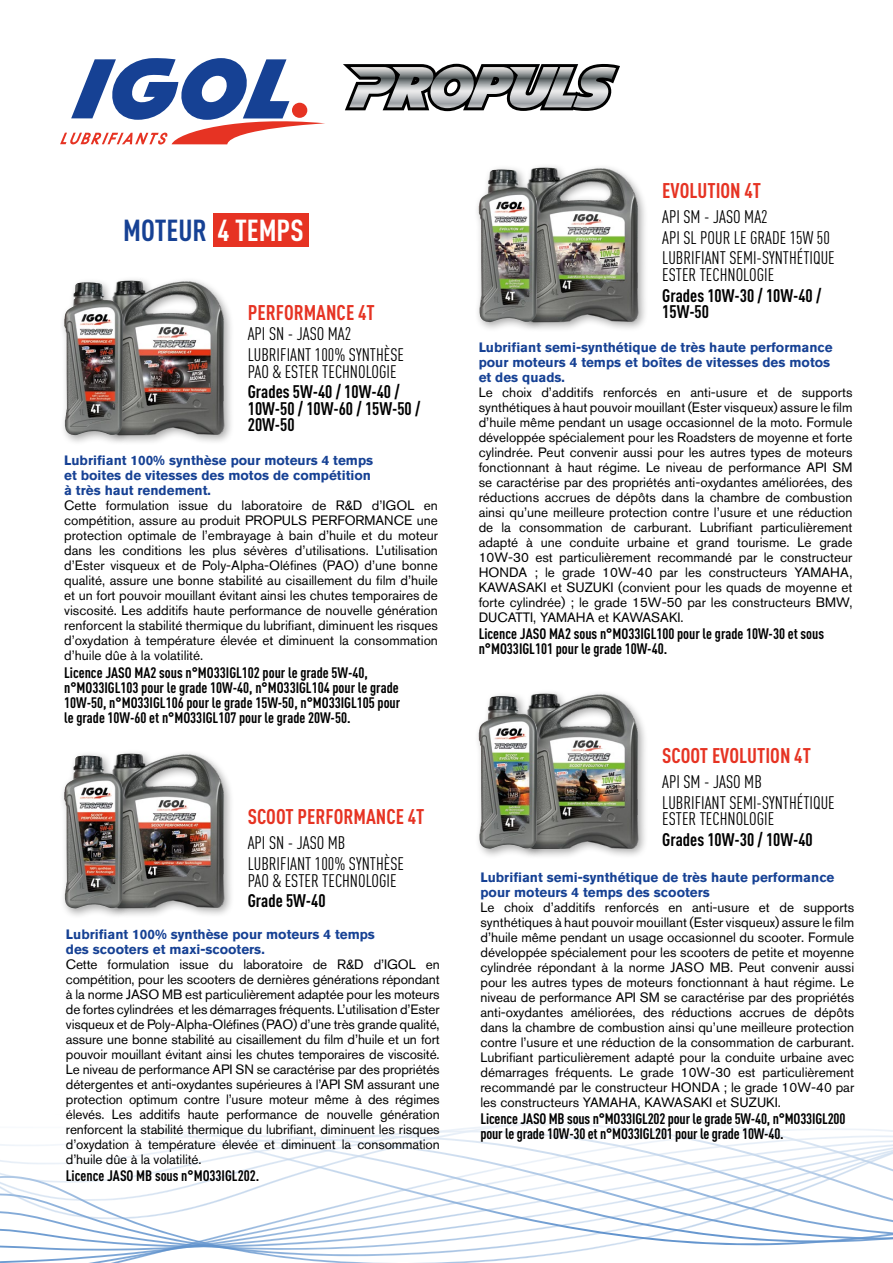
<style>
.page{position:relative;width:893px;height:1263px;background:#fff}
.page>*{position:absolute;margin:0;border:0;box-sizing:border-box;transform-origin:0 0}
.t1{font:700 30px "DIN Cond";color:#164194}
.t2{font:700 21px "DIN Cond";color:#e63323}
.t3{font:18px/20.7px "DIN Cond";color:#000}
.t4{font:700 18px/16.5px "DIN Cond";color:#000}
.t5{font:700 15px/15px "DIN Cond";color:#000}
.t6{font:13.5px/15px "Akzidenz Grotesk BQ";color:#000;text-align:justify}
.t7{font:700 13.5px/15px "Akzidenz Grotesk BQ";color:#164194}
.s1{color:#fff}
</style>
<div class="page">
<svg style="left:0;top:1144px;width:39px;height:119px"></svg>
<svg style="left:39px;top:1122px;width:854px;height:141px"></svg>
<div style="left:213px;top:214px;width:95px;height:33px;background:#e63323"></div>
<svg style="left:60px;top:58px;width:265px;height:86px"></svg>
<svg style="left:343px;top:64px;width:277px;height:47px"></svg>
<div style="left:107px;top:276px;width:127px;height:170px;background:#000;opacity:.35"></div>
<img style="left:107px;top:276px;width:123px;height:159px">
<div style="left:521px;top:163px;width:128px;height:170px;background:#000;opacity:.35"></div>
<img style="left:521px;top:163px;width:123px;height:159px">
<div style="left:107px;top:749px;width:127px;height:170px;background:#000;opacity:.35"></div>
<img style="left:107px;top:749px;width:123px;height:159px">
<div style="left:521px;top:689px;width:128px;height:170px;background:#000;opacity:.35"></div>
<img style="left:521px;top:689px;width:123px;height:160px">
<div style="left:59px;top:277px;width:75px;height:169px;background:#000;opacity:.35"></div>
<img style="left:64px;top:282px;width:59px;height:153px">
<div style="left:474px;top:164px;width:74px;height:169px;background:#000;opacity:.35"></div>
<img style="left:479px;top:169px;width:59px;height:153px">
<div style="left:59px;top:750px;width:75px;height:169px;background:#000;opacity:.35"></div>
<img style="left:64px;top:756px;width:59px;height:153px">
<div style="left:474px;top:691px;width:74px;height:168px;background:#000;opacity:.35"></div>
<img style="left:479px;top:696px;width:59px;height:153px">
<h1 class="t1" style="left:123px;top:212px;width:182px">MOTEUR <span class="s1">4 TEMPS</span></h1>
<h2 class="t2" style="left:248px;top:299px;width:128px">PERFORMANCE 4T</h2>
<h3 class="t3" style="left:248px;top:323px;width:158px">API SN - JASO MA2<br>LUBRIFIANT 100% SYNTHÈSE</h3>
<h3 class="t3" style="left:248px;top:361px;width:150px">PAO &amp; ESTER TECHNOLOGIE</h3>
<h3 class="t4" style="left:248px;top:383px;width:174px">Grades 5W-40 / 10W-40 /<br>10W-50 / 10W-60 / 15W-50 /<br>20W-50</h3>
<p class="t7" style="left:64px;top:453px;width:311px">Lubrifiant 100% synthèse pour moteurs 4 temps et boites de vitesses des motos de compétition à très haut rendement.</p>
<p class="t6" style="left:64px;top:498px;width:375px">Cette formulation issue du laboratoire de R&amp;D d’IGOL en compétition, assure au produit PROPULS PERFORMANCE une protection optimale de l’embrayage à bain d’huile et du moteur dans les conditions les plus sévères d’utilisations. L’utilisation d’Ester visqueux et de Poly-Alpha-Oléfines (PAO) d’une bonne qualité, assure une bonne stabilité au cisaillement du film d’huile et un fort pouvoir mouillant évitant ainsi les chutes temporaires de viscosité. Les additifs haute performance de nouvelle génération renforcent la stabilité thermique du lubrifiant, diminuent les risques d’oxydation à température élevée et diminuent la consommation d’huile dûe à la volatilité.</p>
<p class="t5" style="left:64px;top:664px;width:338px">Licence JASO MA2 sous n°MO33IGL102 pour le grade 5W-40, n°MO33IGL103 pour le grade 10W-40, n°MO33IGL104 pour le grade 10W-50, n°MO33IGL106 pour le grade 15W-50, n°MO33IGL105 pour le grade 10W-60 et n°MO33IGL107 pour le grade 20W-50.</p>
<h2 class="t2" style="left:248px;top:804px;width:178px">SCOOT PERFORMANCE 4T</h2>
<h3 class="t3" style="left:248px;top:832px;width:158px">API SN - JASO MB<br>LUBRIFIANT 100% SYNTHÈSE</h3>
<h3 class="t3" style="left:248px;top:870px;width:150px">PAO &amp; ESTER TECHNOLOGIE</h3>
<h3 class="t4" style="left:248px;top:892px;width:79px">Grade 5W-40</h3>
<p class="t7" style="left:66px;top:926px;width:311px">Lubrifiant 100% synthèse pour moteurs 4 temps des scooters et maxi-scooters.</p>
<p class="t6" style="left:66px;top:956px;width:375px">Cette formulation issue du laboratoire de R&amp;D d’IGOL en compétition, pour les scooters de dernières générations répondant à la norme JASO MB est particulièrement adaptée pour les moteurs de fortes cylindrées et les démarrages fréquents. L’utilisation d’Ester visqueux et de Poly-Alpha-Oléfines (PAO) d’une très grande qualité, assure une bonne stabilité au cisaillement du film d’huile et un fort pouvoir mouillant évitant ainsi les chutes temporaires de viscosité.<br>Le niveau de performance API SN se caractérise par des propriétés détergentes et anti-oxydantes supérieures à l’API SM assurant une protection optimum contre l’usure moteur même à des régimes élevés. Les additifs haute performance de nouvelle génération renforcent la stabilité thermique du lubrifiant, diminuent les risques d’oxydation à température élevée et diminuent la consommation d’huile dûe à la volatilité.</p>
<p class="t5" style="left:66px;top:1167px;width:195px">Licence JASO MB sous n°MO33IGL202.</p>
<h2 class="t2" style="left:662px;top:177px;width:100px">EVOLUTION 4T</h2>
<h3 class="t3" style="left:662px;top:206px;width:174px">API SM - JASO MA2<br>API SL POUR LE GRADE 15W 50<br>LUBRIFIANT SEMI-SYNTHÉTIQUE</h3>
<h3 class="t3" style="left:662px;top:264px;width:113px">ESTER TECHNOLOGIE</h3>
<h3 class="t4" style="left:662px;top:286px;width:161px">Grades 10W-30 / 10W-40 /<br>15W-50</h3>
<p class="t7" style="left:479px;top:340px;width:356px">Lubrifiant semi-synthétique de très haute performance pour moteurs 4 temps et boîtes de vitesses des motos et des quads.</p>
<p class="t6" style="left:479px;top:385px;width:375px">Le choix d’additifs renforcés en anti-usure et de supports synthétiques à haut pouvoir mouillant (Ester visqueux) assure le film d’huile même pendant un usage occasionnel de la moto. Formule développée spécialement pour les Roadsters de moyenne et forte cylindrée. Peut convenir aussi pour les autres types de moteurs fonctionnant à haut régime. Le niveau de performance API SM se caractérise par des propriétés anti-oxydantes améliorées, des réductions accrues de dépôts dans la chambre de combustion ainsi qu’une meilleure protection contre l’usure et une réduction de la consommation de carburant. Lubrifiant particulièrement adapté à une conduite urbaine et grand tourisme. Le grade 10W-30 est particulièrement recommandé par le constructeur HONDA ; le grade 10W-40 par les constructeurs YAMAHA, KAWASAKI et SUZUKI (convient pour les quads de moyenne et forte cylindrée) ; le grade 15W-50 par les constructeurs BMW, DUCATTI, YAMAHA et KAWASAKI.</p>
<p class="t5" style="left:479px;top:626px;width:347px">Licence JASO MA2 sous n°MO33IGL100 pour le grade 10W-30 et sous n°MO33IGL101 pour le grade 10W-40.</p>
<h2 class="t2" style="left:662px;top:743px;width:150px">SCOOT EVOLUTION 4T</h2>
<h3 class="t3" style="left:662px;top:771px;width:174px">API SM - JASO MB<br>LUBRIFIANT SEMI-SYNTHÉTIQUE</h3>
<h3 class="t3" style="left:662px;top:808px;width:113px">ESTER TECHNOLOGIE</h3>
<h3 class="t4" style="left:662px;top:831px;width:152px">Grades 10W-30 / 10W-40</h3>
<p class="t7" style="left:480px;top:870px;width:356px">Lubrifiant semi-synthétique de très haute performance pour moteurs 4 temps des scooters</p>
<p class="t6" style="left:480px;top:900px;width:375px">Le choix d’additifs renforcés en anti-usure et de supports synthétiques à haut pouvoir mouillant (Ester visqueux) assure le film d’huile même pendant un usage occasionnel du scooter. Formule développée spécialement pour les scooters de petite et moyenne cylindrée répondant à la norme JASO MB. Peut convenir aussi pour les autres types de moteurs fonctionnant à haut régime. Le niveau de performance API SM se caractérise par des propriétés anti-oxydantes améliorées, des réductions accrues de dépôts dans la chambre de combustion ainsi qu’une meilleure protection contre l’usure et une réduction de la consommation de carburant.<br>Lubrifiant particulièrement adapté pour la conduite urbaine avec démarrages fréquents. Le grade 10W-30 est particulièrement recommandé par le constructeur HONDA ; le grade 10W-40 par les constructeurs YAMAHA, KAWASAKI et SUZUKI.</p>
<p class="t5" style="left:480px;top:1111px;width:367px">Licence JASO MB sous n°MO33IGL202 pour le grade 5W-40, n°MO33IGL200 pour le grade 10W-30 et n°MO33IGL201 pour le grade 10W-40.</p>
</div>
